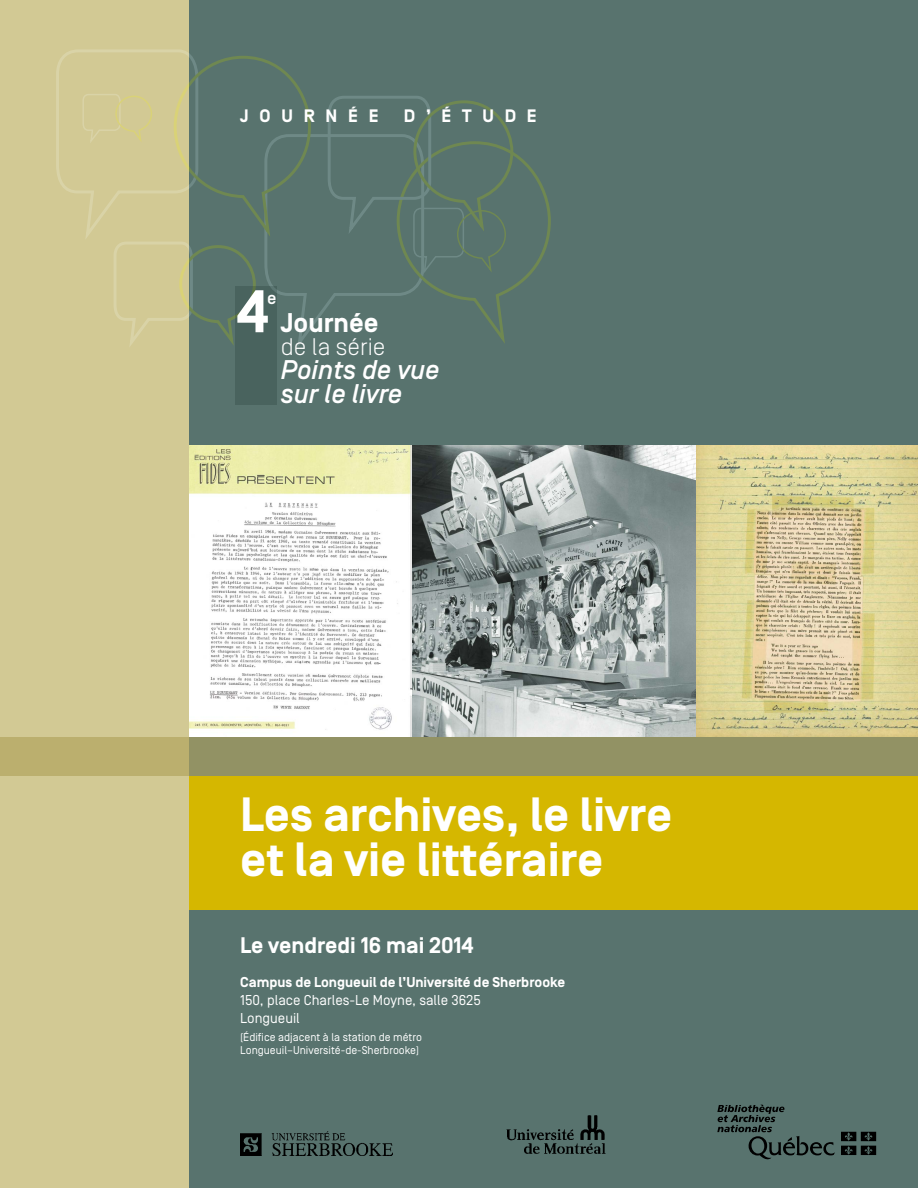
<style>
.page{position:relative;width:918px;height:1188px;background:#fff}
.page>*{position:absolute;margin:0;border:0;box-sizing:border-box;transform-origin:0 0}
.t1{font:700 60px "Simplon BP";color:#fff}
.t2{font:700 48px/45px "Simplon BP";color:#fff}
.t3{font:italic 500 27px/24px "Simplon BP";color:#fff}
.t4{font:700 27px "Simplon BP";color:#fff}
.t5{font:300 24px "Simplon BP";color:#fff}
.t6{font:700 22.5px "Simplon BP";color:#fff}
.t7{font:700 18px "Simplon BP";letter-spacing:.6em;color:#fff}
.t8{font:500 17.55px "Simplon BP";color:#fff}
.t9{font:700 14.25px "Simplon BP";color:#fff}
.t10{font:14.25px/18px "Simplon BP Regular";color:#fff}
.t11{font:11.25px/13.5px "Simplon BP Regular";color:#fff}
</style>
<div class="page">
<div style="left:189px;top:0;width:729px;height:1188px;background:#58736e"></div>
<img style="left:412px;top:445px;width:506px;height:292px">
<svg style="left:412px;top:446px;width:284px;height:291px;background:#97a09f"></svg>
<svg style="left:189px;top:445px;width:223px;height:292px;background:#eeefe4"></svg>
<div style="left:0;top:0;width:189px;height:1188px;background:#d2c994"></div>
<div style="left:189px;top:776px;width:729px;height:133px;background:#d5b700"></div>
<div style="left:189px;top:737px;width:729px;height:39px;background:#929264"></div>
<img style="left:240px;top:1131px;width:153px;height:24px">
<img style="left:506px;top:1115px;width:100px;height:39px">
<svg style="left:56px;top:49px;width:495px;height:300px"></svg>
<div style="left:236px;top:286px;width:41px;height:119px;background:#49635e"></div>
<div style="left:0;top:737px;width:189px;height:39px;background:#bbaf6e"></div>
<svg style="left:717px;top:1105px;width:118px;height:55px"></svg>
<svg style="left:841px;top:1132px;width:35px;height:23px"></svg>
<h3 class="t7" style="left:240px;top:106px;width:140px">jou rnée</h3>
<h3 class="t7" style="left:404px;top:106px;width:134px">d’étu de</h3>
<h1 class="t1" style="left:237px;top:277px;width:33px">4</h1>
<h3 class="t8" style="left:267px;top:288px;width:11px">e</h3>
<h3 class="t4" style="left:281px;top:307px;width:99px">Journée</h3>
<h3 class="t5" style="left:281px;top:332px;width:106px">de la série</h3>
<h3 class="t3" style="left:281px;top:358px;width:160px">Points de vue sur le livre</h3>
<h2 class="t2" style="left:240px;top:794px;width:434px">Les archives, le livre et la vie littéraire</h2>
<h3 class="t6" style="left:240px;top:932px;width:235px">Le vendredi 16 mai 2014</h3>
<p class="t9" style="left:240px;top:974px;width:327px">Campus de Longueuil de l’Université de Sherbrooke</p>
<p class="t10" style="left:240px;top:991px;width:242px">150, place Charles-Le Moyne, salle 3625<br>Longueuil</p>
<p class="t11" style="left:240px;top:1030px;width:183px">(Édifice adjacent à la station de métro<br>Longueuil–Université-de-Sherbrooke)</p>
</div>
